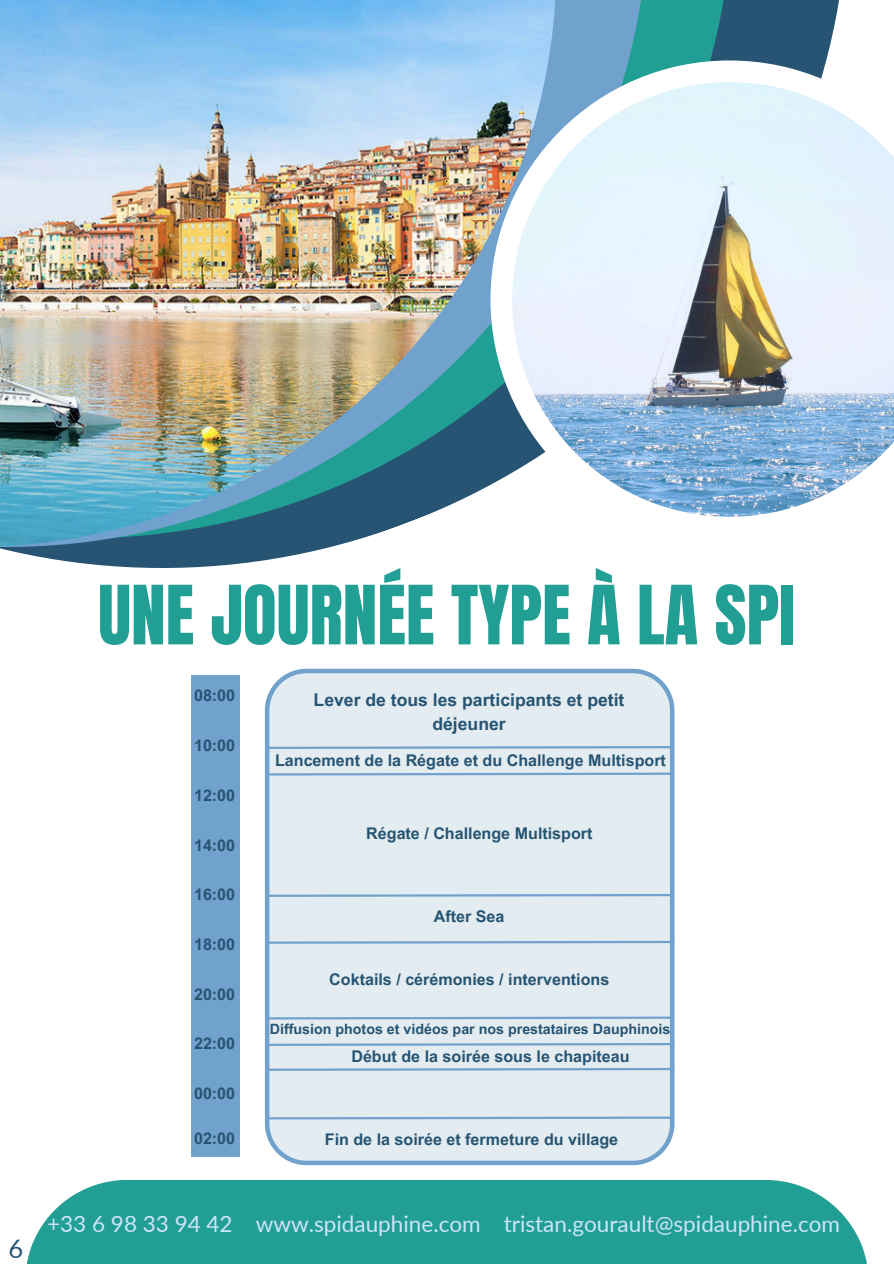
<style>
.page{position:relative;width:894px;height:1264px;background:#fff}
.page>*{position:absolute;margin:0;border:0;box-sizing:border-box;transform-origin:0 0}
.t1{font:69.45px "Anton";color:#219f94}
.t2{font:25.5px "Lato";color:#265472}
.t3{font:22.5px "Lato";color:#cee4fa}
.t4{font:700 17.55px/23.7px "Arial MT Pro";color:#265472;text-align:center}
.t5{font:700 16.05px "Arial MT Pro";color:#265472}
.t6{font:700 14.25px "Arial MT Pro";color:#265472}
</style>
<div class="page">
<svg style="left:0;top:0;width:839px;height:568px"></svg>
<img style="left:0;top:0;width:556px;height:547px">
<svg style="left:490px;top:60px;width:349px;height:478px"></svg>
<img style="left:512px;top:82px;width:381px;height:435px">
<div style="left:246px;top:1179px;width:622px;height:84px;background:#219f94"></div>
<div style="left:25px;top:1179px;width:455px;height:84px;background:#219f94"></div>
<div style="left:265px;top:668px;width:409px;height:497px;background:#e3ecf1"></div>
<div style="left:191px;top:724px;width:48px;height:432px;background:#71a2ce"></div>
<div style="left:191px;top:675px;width:48px;height:432px;background:#71a2ce"></div>
<svg style="left:264px;top:745px;width:410px;height:5px"></svg>
<svg style="left:265px;top:771px;width:410px;height:5px"></svg>
<svg style="left:266px;top:892px;width:409px;height:6px"></svg>
<svg style="left:266px;top:939px;width:409px;height:5px"></svg>
<svg style="left:266px;top:1015px;width:409px;height:5px"></svg>
<svg style="left:266px;top:1041px;width:409px;height:6px"></svg>
<svg style="left:266px;top:1066px;width:409px;height:5px"></svg>
<svg style="left:265px;top:1115px;width:410px;height:5px"></svg>
<h1 class="t1" style="left:98px;top:565px;width:698px">UNE JOURNÉE TYPE À LA SPI</h1>
<h3 class="t5" style="left:194px;top:689px;width:43px">08:00</h3>
<h3 class="t5" style="left:194px;top:739px;width:43px">10:00</h3>
<h3 class="t5" style="left:194px;top:789px;width:43px">12:00</h3>
<h3 class="t5" style="left:194px;top:839px;width:43px">14:00</h3>
<h3 class="t5" style="left:194px;top:888px;width:43px">16:00</h3>
<h3 class="t5" style="left:194px;top:938px;width:43px">18:00</h3>
<h3 class="t5" style="left:194px;top:987px;width:43px">20:00</h3>
<h3 class="t5" style="left:194px;top:1037px;width:43px">22:00</h3>
<h3 class="t5" style="left:194px;top:1087px;width:43px">00:00</h3>
<h3 class="t5" style="left:194px;top:1132px;width:43px">02:00</h3>
<h3 class="t4" style="left:313px;top:690px;width:312px">Lever de tous les participants et petit déjeuner</h3>
<h3 class="t5" style="left:275px;top:754px;width:392px">Lancement de la Régate et du Challenge Multisport</h3>
<h3 class="t5" style="left:366px;top:827px;width:228px">Régate / Challenge Multisport</h3>
<h3 class="t5" style="left:433px;top:910px;width:72px">After Sea</h3>
<h3 class="t5" style="left:329px;top:973px;width:281px">Coktails / cérémonies / interventions</h3>
<p class="t6" style="left:270px;top:1023px;width:402px">Diffusion photos et vidéos par nos prestataires Dauphinois</p>
<h3 class="t5" style="left:351px;top:1049px;width:280px">Début de la soirée sous le chapiteau</h3>
<h3 class="t5" style="left:325px;top:1133px;width:295px">Fin de la soirée et fermeture du village</h3>
<h2 class="t2" style="left:9px;top:1232px;width:16px">6</h2>
<p class="t3" style="left:47px;top:1210px;width:794px">+33 6 98 33 94 42 www.spidauphine.com tristan.gourault@spidauphine.com</p>
</div>
